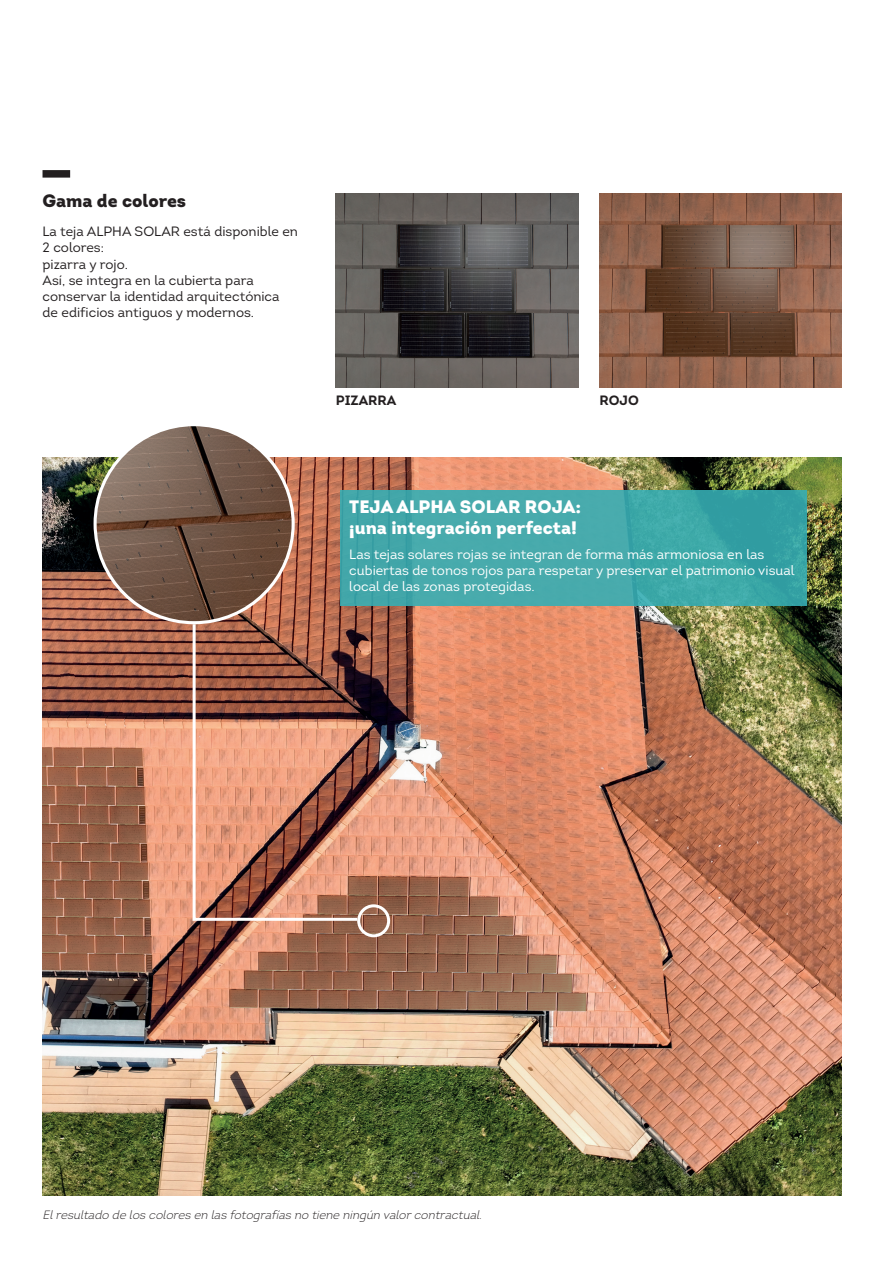
<style>
.page{position:relative;width:893px;height:1263px;background:#fff}
.page>*{position:absolute;margin:0;border:0;box-sizing:border-box;transform-origin:0 0}
.t1{font:900 18px/21.6px "Intro";color:#fff}
.t2{font:900 18px "Intro";color:#231f20}
.t3{font:13.5px/16.2px "Intro";color:#231f20}
.t4{font:13.5px/16.2px "Intro";color:#fff}
.t5{font:700 13.5px "Intro";color:#231f20}
.t6{font:italic 300 12px "Intro";color:#231f20}
</style>
<div class="page">
<div style="left:43px;top:170px;width:27px;height:8px;background:#231f20"></div>
<img style="left:600px;top:194px;width:242px;height:193px">
<img style="left:336px;top:194px;width:242px;height:193px">
<img style="left:43px;top:458px;width:799px;height:738px">
<img style="left:95px;top:425px;width:198px;height:198px;border-radius:99px">
<svg style="left:191px;top:621px;width:169px;height:301px;background:#b5765f"></svg>
<div style="left:357px;top:904px;width:33px;height:33px;border:3px solid #fff;border-radius:50%"></div>
<div style="left:341px;top:491px;width:466px;height:115px;background:linear-gradient(to right,#4aaaad,#38a5a6)"></div>
<h1 class="t2" style="left:43px;top:189px;width:145px">Gama de colores</h1>
<p class="t3" style="left:43px;top:223px;width:257px">La teja ALPHA SOLAR está disponible en<br>2 colores:<br>pizarra y rojo.<br>Así, se integra en la cubierta para conservar la identidad arquitectónica de edificios antiguos y modernos.</p>
<p class="t5" style="left:336px;top:391px;width:62px">PIZARRA</p>
<p class="t5" style="left:600px;top:391px;width:41px">ROJO</p>
<h1 class="t1" style="left:349px;top:495px;width:233px">TEJA ALPHA SOLAR ROJA: ¡una integración perfecta!</h1>
<p class="t4" style="left:349px;top:546px;width:447px">Las tejas solares rojas se integran de forma más armoniosa en las cubiertas de tonos rojos para respetar y preservar el patrimonio visual local de las zonas protegidas.</p>
<p class="t6" style="left:43px;top:1207px;width:444px">Elresultado de los colores en las fotografías no tiene ningún valorcontractual.</p>
</div>
